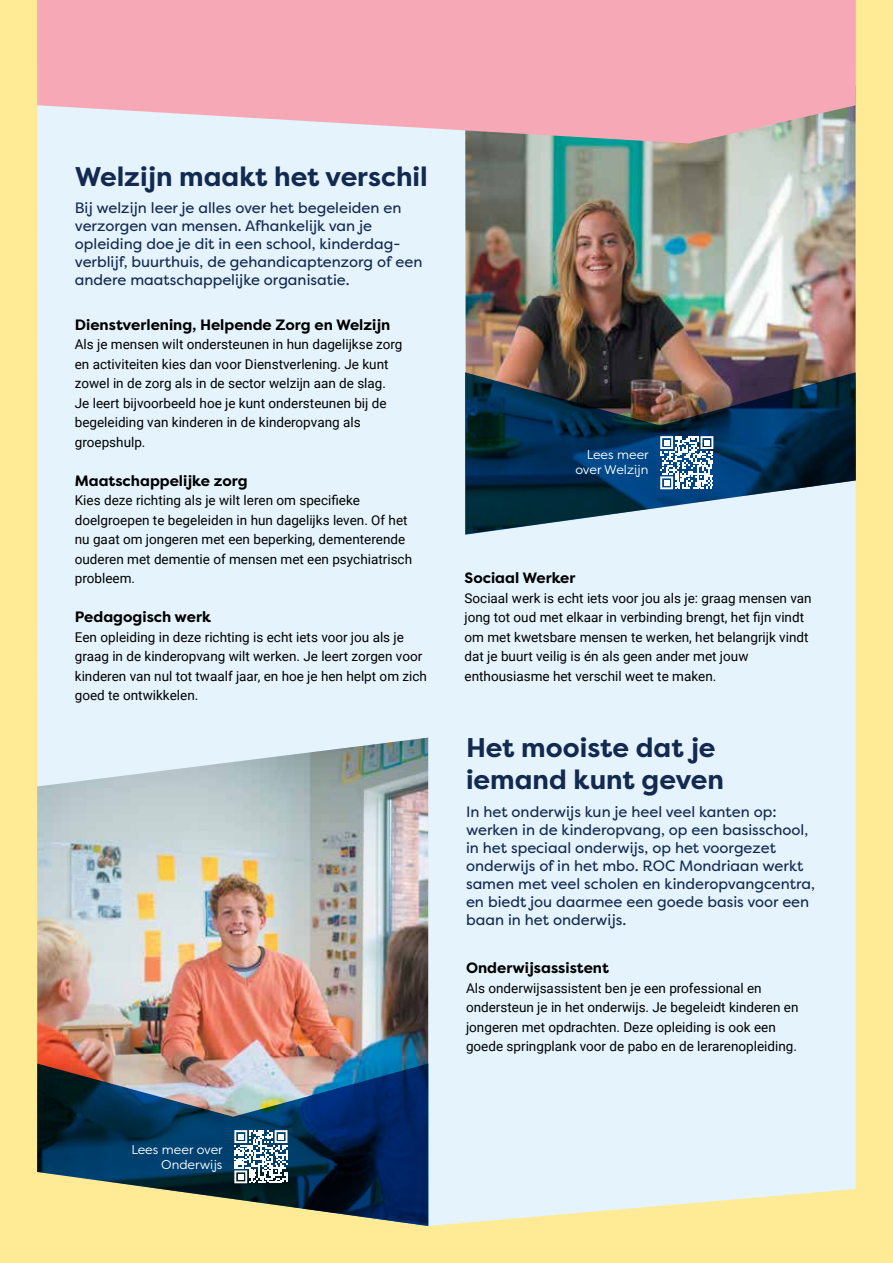
<style>
.page{position:relative;width:893px;height:1263px;background:#ffeb95}
.page>*{position:absolute;margin:0;border:0;box-sizing:border-box;transform-origin:0 0}
.t1{font:700 27px/32.4px "Filson Pro";color:#13294f}
.t2{font:15px/18px "Filson Pro";color:#13294f}
.t3{font:700 15px "Filson Pro";color:#000}
.t4{font:13.5px/19.5px "Roboto";color:#000}
.t5{font:12.75px/15.3px "Filson Pro";color:#fff;text-align:right}
</style>
<div class="page">
<div style="left:37px;top:64px;width:819px;height:604px;background:#e4f3fc"></div>
<div style="left:37px;top:659px;width:819px;height:567px;background:#e4f3fc"></div>
<img style="left:37px;top:738px;width:391px;height:325px">
<img style="left:465px;top:144px;width:390px;height:228px">
<svg style="left:37px;top:0;width:819px;height:144px;background:#f1afbc"></svg>
<svg style="left:37px;top:1063px;width:391px;height:163px"></svg>
<svg style="left:234px;top:1130px;width:53px;height:53px;background:#91a9b8"></svg>
<svg style="left:465px;top:372px;width:391px;height:163px"></svg>
<svg style="left:660px;top:436px;width:53px;height:53px;background:#8baac7"></svg>
<h1 class="t1" style="left:75px;top:161px;width:354px">Welzijn maakt het verschil</h1>
<p class="t2" style="left:75px;top:198px;width:349px">Bij welzijn leer je alles over het begeleiden en verzorgen van mensen. Afhankelijk van je opleiding doe je dit in een school, kinderdag&shy;verblijf, buurthuis, de gehandicaptenzorg of een andere maatschappelijke organisatie.</p>
<p class="t3" style="left:75px;top:315px;width:317px">Dienstverlening, Helpende Zorg en Welzijn</p>
<p class="t4" style="left:75px;top:334px;width:329px">Als je mensen wilt ondersteunen in hun dagelijkse zorg en activiteiten kies dan voor Dienstverlening. Je kunt zowel in de zorg als in de sector welzijn aan de slag.<br>Je leert bijvoorbeeld hoe je kunt ondersteunen bij de begeleiding van kinderen in de kinderopvang als groepshulp.</p>
<p class="t3" style="left:75px;top:471px;width:174px">Maatschappelijke zorg</p>
<p class="t4" style="left:75px;top:490px;width:339px">Kies deze richting als je wilt leren om specifieke doelgroepen te begeleiden in hun dagelijks leven. Of het nu gaat om jongeren met een beperking, dementerende ouderen met dementie of mensen met een psychiatrisch probleem.</p>
<p class="t3" style="left:75px;top:607px;width:138px">Pedagogisch werk</p>
<p class="t4" style="left:75px;top:627px;width:354px">Een opleiding in deze richting is echt iets voor jou als je graag in de kinderopvang wilt werken. Je leert zorgen voor kinderen van nul tot twaalf jaar, en hoe je hen helpt om zich goed te ontwikkelen.</p>
<p class="t5" style="left:131px;top:1141px;width:93px">Lees meer over<br>Onderwijs</p>
<p class="t5" style="left:575px;top:446px;width:75px">Lees meer over Welzijn</p>
<p class="t3" style="left:465px;top:568px;width:112px">Sociaal Werker</p>
<p class="t4" style="left:465px;top:588px;width:348px">Sociaal werk is echt iets voor jou als je: graag mensen van jong tot oud met elkaar in verbinding brengt, het fijn vindt om met kwetsbare mensen te werken, het belangrijk vindt dat je buurt veilig is én als geen ander met jouw enthousiasme het verschil weet te maken.</p>
<h1 class="t1" style="left:466px;top:732px;width:260px">Het mooiste dat je iemand kunt geven</h1>
<p class="t2" style="left:466px;top:803px;width:350px">In het onderwijs kun je heel veel kanten op: werken in de kinderopvang, op een basisschool, in het speciaal onderwijs, op het voorgezet onderwijs of in het mbo. ROC Mondriaan werkt samen met veel scholen en kinderopvangcentra, en biedt jou daarmee een goede basis voor een baan in het onderwijs.</p>
<p class="t3" style="left:466px;top:958px;width:144px">Onderwijsassistent</p>
<p class="t4" style="left:466px;top:978px;width:334px">Als onderwijsassistent ben je een professional en ondersteun je in het onderwijs. Je begeleidt kinderen en jongeren met opdrachten. Deze opleiding is ook een goede springplank voor de pabo en de lerarenopleiding.</p>
</div>
